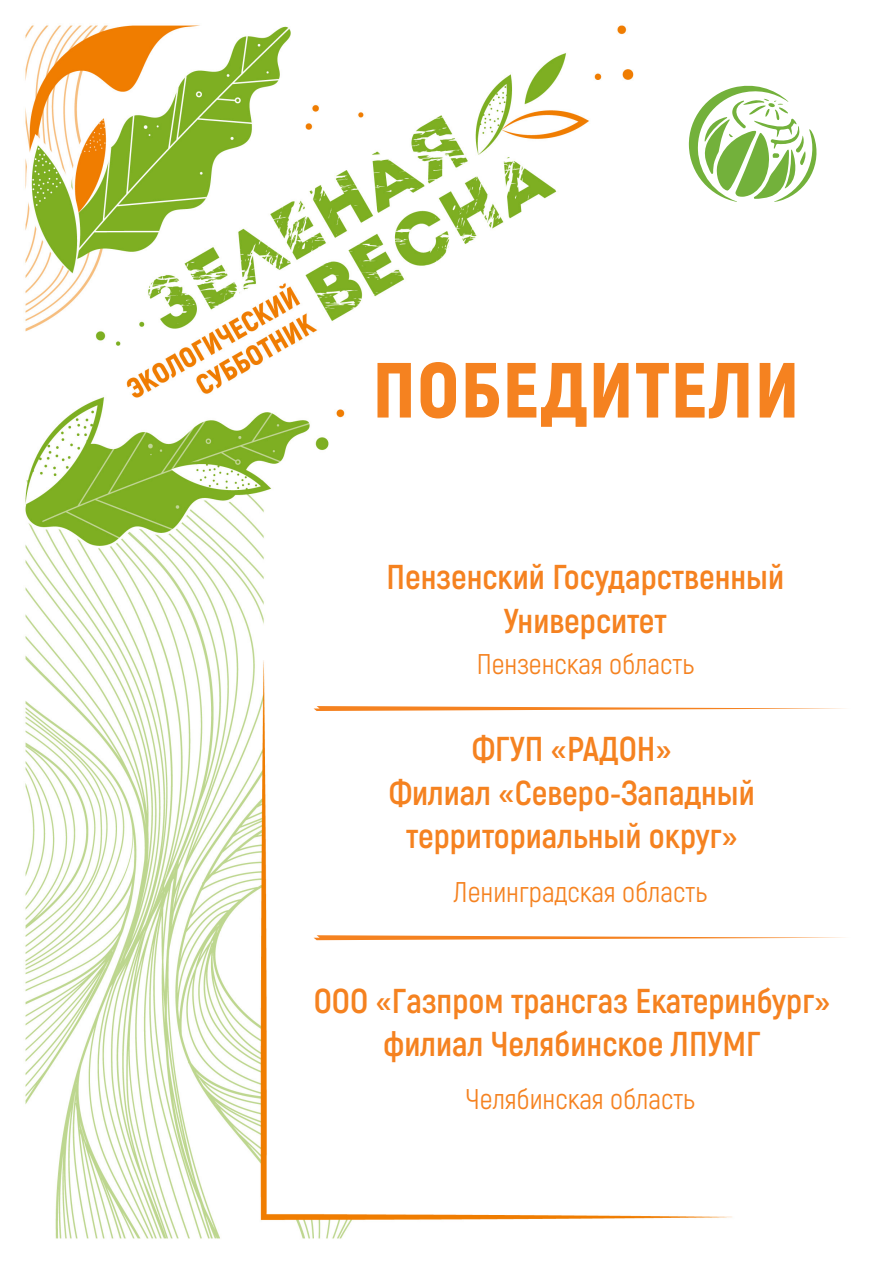
<style>
.page{position:relative;width:893px;height:1263px;background:#fff}
.page>*{position:absolute;margin:0;border:0;box-sizing:border-box;transform-origin:0 0}
.t1{font:900 78px "Akrobat";letter-spacing:.02em;color:#f58220}
.ФИО{font:700 34.5px/43.5px "Akrobat";color:#f58220;text-align:center}
.ФИО-2{font:28.5px "Akrobat";color:#f58220}
</style>
<div class="page">
<img style="left:25px;top:25px;width:707px;height:1214px">
<svg style="left:688px;top:82px;width:129px;height:120px"></svg>
<svg style="left:314px;top:704px;width:532px;height:9px"></svg>
<svg style="left:314px;top:933px;width:531px;height:10px"></svg>
<h1 class="t1" style="left:373px;top:340px;width:428px">ПОБЕДИТЕЛИ</h1>
<p class="ФИО" style="left:387px;top:555px;width:399px">Пензенский Государственный<br>Университет</p>
<p class="ФИО-2" style="left:477px;top:647px;width:219px">Пензенская область</p>
<p class="ФИО" style="left:389px;top:727px;width:367px">ФГУП «РАДОН»<br>Филиал «Северо-Западный территориальный округ»</p>
<p class="ФИО-2" style="left:454px;top:874px;width:254px">Ленинградская область</p>
<p class="ФИО" style="left:314px;top:978px;width:518px">ООО «Газпром трансгаз Екатеринбург» филиал Челябинское ЛПУМГ</p>
<p class="ФИО-2" style="left:466px;top:1082px;width:230px">Челябинская область</p>
</div>
